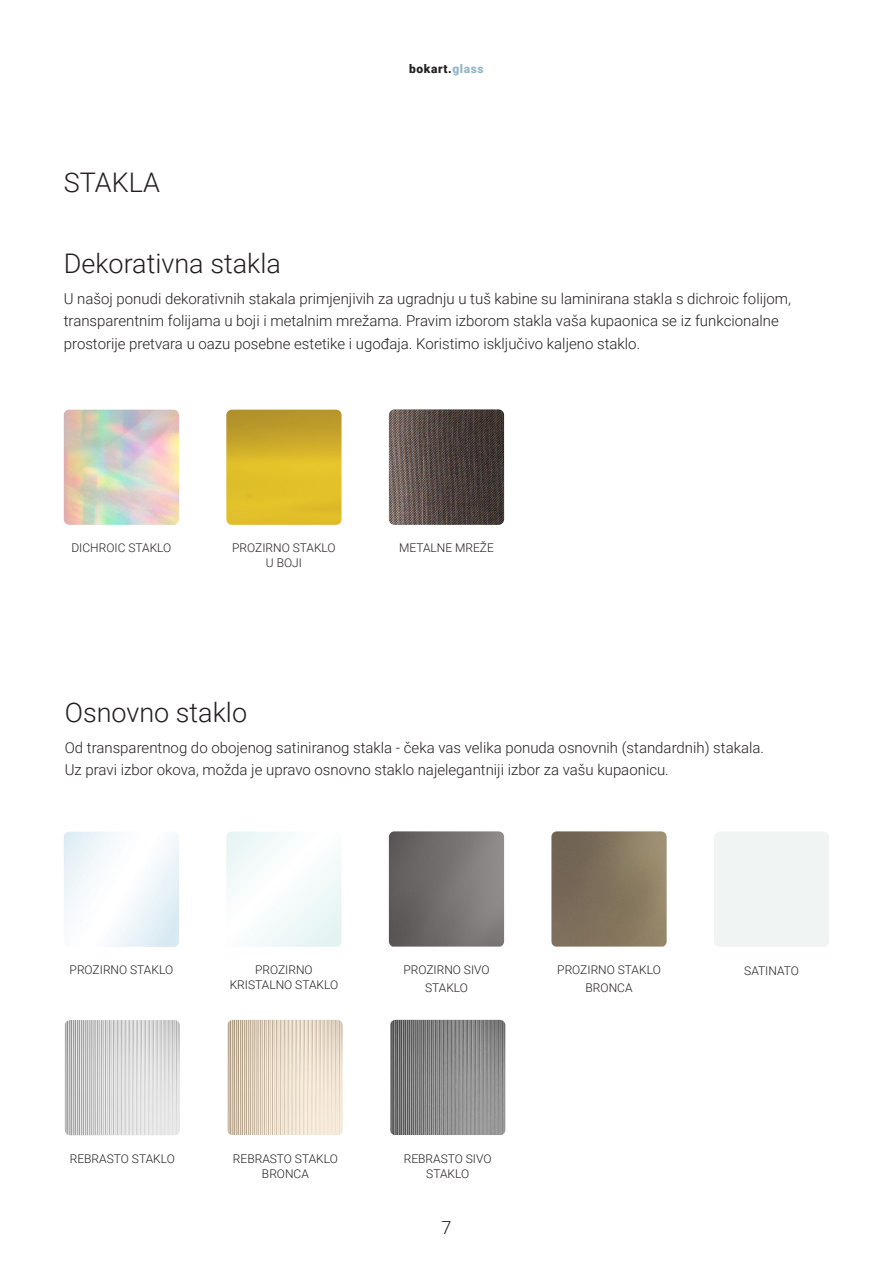
<style>
.page{position:relative;width:893px;height:1263px;background:#fff}
.page>*{position:absolute;margin:0;border:0;box-sizing:border-box;transform-origin:0 0}
.t1{font:300 27px "Roboto";color:#231f20}
.t2{font:300 18px "Roboto";color:#231f20}
.t3{font:300 15px/22.5px "Roboto";color:#231f20}
.t4{font:300 12px/15px "Roboto";color:#231f20;text-align:center}
.t5{font:900 12px "Roboto";letter-spacing:.05em;color:#231f20}
.s1{color:#92b6c7}
</style>
<div class="page">
<img style="left:64px;top:410px;width:115px;height:115px">
<img style="left:226px;top:410px;width:116px;height:115px">
<img style="left:389px;top:409px;width:115px;height:116px">
<img style="left:226px;top:832px;width:116px;height:115px">
<img style="left:389px;top:831px;width:115px;height:115px">
<img style="left:551px;top:831px;width:116px;height:115px">
<img style="left:65px;top:1020px;width:115px;height:115px">
<img style="left:227px;top:1020px;width:116px;height:115px">
<img style="left:390px;top:1020px;width:115px;height:115px">
<h1 class="t1" style="left:64px;top:164px;width:98px">STAKLA</h1>
<p class="t5" style="left:409px;top:60px;width:76px">bokart.<span class="s1">glass</span></p>
<h1 class="t1" style="left:64px;top:244px;width:219px">Dekorativna stakla</h1>
<p class="t3" style="left:64px;top:287px;width:729px">U našoj ponudi dekorativnih stakala primjenjivih za ugradnju u tuš kabine su laminirana stakla s dichroic folijom, transparentnim folijama u boji i metalnim mrežama. Pravim izborom stakla vaša kupaonica se iz funkcionalne prostorije pretvara u oazu posebne estetike i ugođaja. Koristimo isključivo kaljeno staklo.</p>
<p class="t4" style="left:71px;top:540px;width:101px">DICHROIC STAKLO</p>
<p class="t4" style="left:232px;top:540px;width:105px">PROZIRNO STAKLO<br>U BOJI</p>
<p class="t4" style="left:399px;top:540px;width:96px">METALNE MREŽE</p>
<h1 class="t1" style="left:65px;top:693px;width:184px">Osnovno staklo</h1>
<p class="t3" style="left:65px;top:736px;width:701px">Od transparentnog do obojenog satiniranog stakla - čeka vas velika ponuda osnovnih (standardnih) stakala.<br>Uz pravi izbor okova, možda je upravo osnovno staklo najelegantniji izbor za vašu kupaonicu.</p>
<p class="t4" style="left:70px;top:962px;width:105px">PROZIRNO STAKLO</p>
<p class="t4" style="left:230px;top:962px;width:110px">PROZIRNO<br>KRISTALNO STAKLO</p>
<p class="t4" style="left:403px;top:961px;width:88px;line-height:18px">PROZIRNO SIVO<br>STAKLO</p>
<p class="t4" style="left:557px;top:961px;width:105px;line-height:18px">PROZIRNO STAKLO<br>BRONCA</p>
<p class="t4" style="left:744px;top:962px;width:56px">SATINATO</p>
<p class="t4" style="left:70px;top:1151px;width:106px">REBRASTO STAKLO</p>
<p class="t4" style="left:233px;top:1151px;width:106px">REBRASTO STAKLO<br>BRONCA</p>
<p class="t4" style="left:404px;top:1151px;width:89px">REBRASTO SIVO<br>STAKLO</p>
<p class="t2" style="left:441px;top:1215px;width:11px">7</p>
</div>
